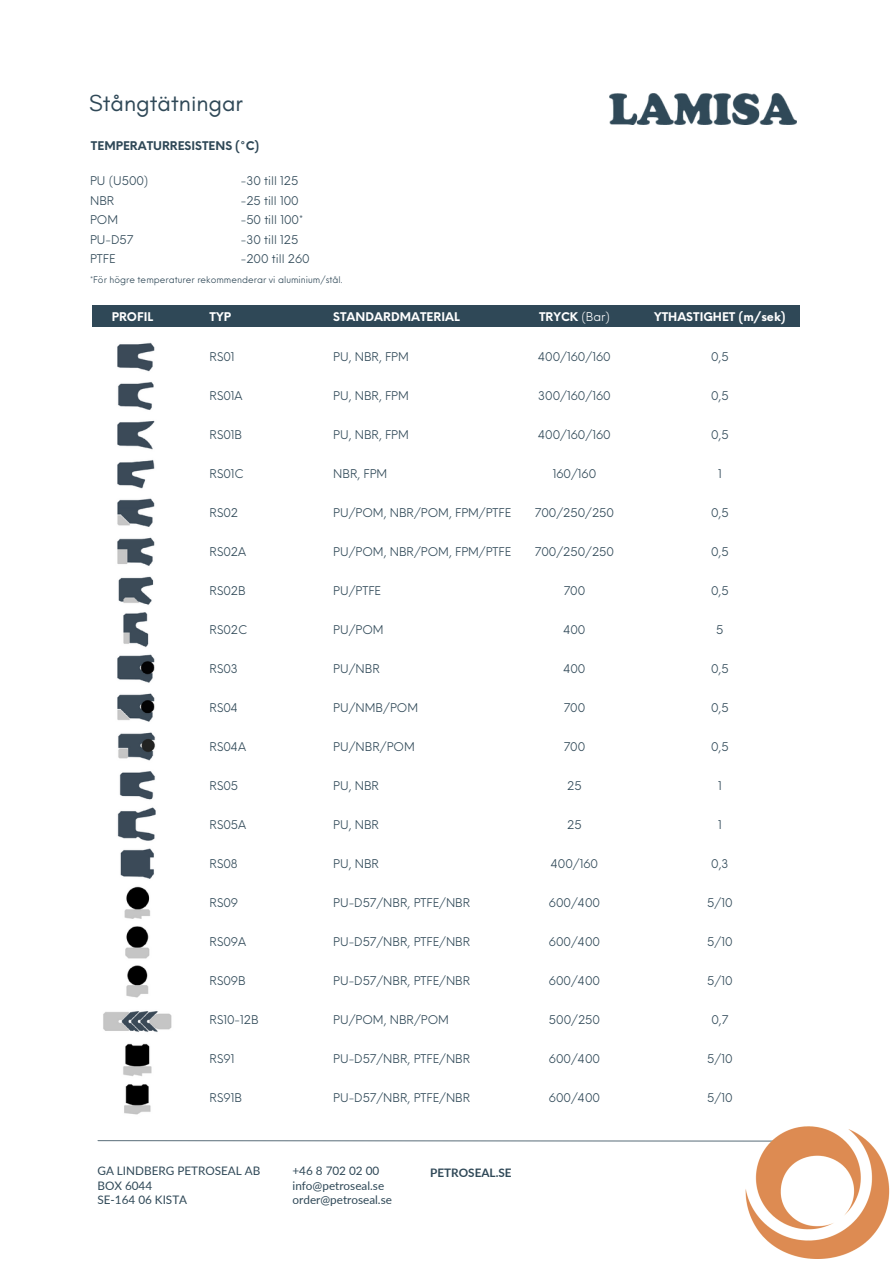
<style>
.page{position:relative;width:893px;height:1264px;background:#fff}
.page>*{position:absolute;margin:0;border:0;box-sizing:border-box;transform-origin:0 0}
.t1{font:23.7px "Glacial Indifference";color:#2f4857}
.t2{font:11.7px "Neue Einstellung";color:#2f4857}
.t3{font:11.7px/14.5px "Lato";color:#2f4857}
.t4{font:700 11.7px "Neue Einstellung";color:#fff}
.t5{font:700 11.7px "Neue Einstellung";color:#2f4857}
.t6{font:700 11.7px "Lato";color:#2f4857}
.t7{font:9px "Neue Einstellung";color:#2f4857}
.s1{font-weight:400}
</style>
<div class="page">
<div style="left:92px;top:305px;width:708px;height:21px;background:#2f4857"></div>
<hr style="left:98px;top:1140px;width:698px;height:1px;background:#2f4857">
<img style="left:667px;top:1126px;width:223px;height:132px">
<img style="left:117px;top:342px;width:38px;height:380px">
<img style="left:103px;top:732px;width:69px;height:383px">
<img style="left:609px;top:93px;width:187px;height:31px">
<p class="t1" style="left:89px;top:89px;width:155px">Stångtätningar</p>
<p class="t5" style="left:91px;top:135px;width:170px">TEMPERATURRESISTENS (°C)</p>
<p class="t2" style="left:90px;top:170px;width:60px">PU (U500)</p>
<p class="t2" style="left:90px;top:190px;width:26px">NBR</p>
<p class="t2" style="left:90px;top:209px;width:30px">POM</p>
<p class="t2" style="left:90px;top:229px;width:45px">PU-D57</p>
<p class="t2" style="left:90px;top:248px;width:27px">PTFE</p>
<p class="t2" style="left:241px;top:170px;width:59px">-30 till 125</p>
<p class="t2" style="left:241px;top:190px;width:59px">-25 till 100</p>
<p class="t2" style="left:241px;top:209px;width:64px">-50 till 100*</p>
<p class="t2" style="left:241px;top:229px;width:59px">-30 till 125</p>
<p class="t2" style="left:241px;top:248px;width:70px">-200 till 260</p>
<p class="t7" style="left:90px;top:272px;width:254px">*För högre temperaturer rekommenderar vi aluminium/stål.</p>
<p class="t4" style="left:112px;top:306px;width:43px">PROFIL</p>
<p class="t4" style="left:210px;top:306px;width:23px">TYP</p>
<p class="t2" style="left:210px;top:346px;width:26px">RS01</p>
<p class="t2" style="left:210px;top:385px;width:34px">RS01A</p>
<p class="t2" style="left:210px;top:424px;width:34px">RS01B</p>
<p class="t2" style="left:210px;top:463px;width:36px">RS01C</p>
<p class="t2" style="left:210px;top:502px;width:30px">RS02</p>
<p class="t2" style="left:210px;top:541px;width:38px">RS02A</p>
<p class="t2" style="left:210px;top:580px;width:38px">RS02B</p>
<p class="t2" style="left:210px;top:619px;width:39px">RS02C</p>
<p class="t2" style="left:210px;top:658px;width:30px">RS03</p>
<p class="t2" style="left:210px;top:697px;width:30px">RS04</p>
<p class="t2" style="left:210px;top:736px;width:38px">RS04A</p>
<p class="t2" style="left:210px;top:775px;width:30px">RS05</p>
<p class="t2" style="left:210px;top:814px;width:38px">RS05A</p>
<p class="t2" style="left:210px;top:853px;width:30px">RS08</p>
<p class="t2" style="left:210px;top:892px;width:30px">RS09</p>
<p class="t2" style="left:210px;top:931px;width:38px">RS09A</p>
<p class="t2" style="left:210px;top:970px;width:38px">RS09B</p>
<p class="t2" style="left:210px;top:1009px;width:50px">RS10-12B</p>
<p class="t2" style="left:210px;top:1048px;width:26px">RS91</p>
<p class="t2" style="left:210px;top:1087px;width:34px">RS91B</p>
<p class="t4" style="left:333px;top:306px;width:128px">STANDARDMATERIAL</p>
<p class="t2" style="left:333px;top:346px;width:77px">PU, NBR, FPM</p>
<p class="t2" style="left:333px;top:385px;width:77px">PU, NBR, FPM</p>
<p class="t2" style="left:333px;top:424px;width:77px">PU, NBR, FPM</p>
<p class="t2" style="left:333px;top:463px;width:56px">NBR, FPM</p>
<p class="t2" style="left:333px;top:502px;width:179px">PU/POM, NBR/POM, FPM/PTFE</p>
<p class="t2" style="left:333px;top:541px;width:179px">PU/POM, NBR/POM, FPM/PTFE</p>
<p class="t2" style="left:333px;top:580px;width:49px">PU/PTFE</p>
<p class="t2" style="left:333px;top:619px;width:52px">PU/POM</p>
<p class="t2" style="left:333px;top:658px;width:48px">PU/NBR</p>
<p class="t2" style="left:333px;top:697px;width:86px">PU/NMB/POM</p>
<p class="t2" style="left:333px;top:736px;width:83px">PU/NBR/POM</p>
<p class="t2" style="left:333px;top:775px;width:47px">PU, NBR</p>
<p class="t2" style="left:333px;top:814px;width:47px">PU, NBR</p>
<p class="t2" style="left:333px;top:853px;width:47px">PU, NBR</p>
<p class="t2" style="left:333px;top:892px;width:138px">PU-D57/NBR, PTFE/NBR</p>
<p class="t2" style="left:333px;top:931px;width:138px">PU-D57/NBR, PTFE/NBR</p>
<p class="t2" style="left:333px;top:970px;width:138px">PU-D57/NBR, PTFE/NBR</p>
<p class="t2" style="left:333px;top:1009px;width:117px">PU/POM, NBR/POM</p>
<p class="t2" style="left:333px;top:1048px;width:138px">PU-D57/NBR, PTFE/NBR</p>
<p class="t2" style="left:333px;top:1087px;width:138px">PU-D57/NBR, PTFE/NBR</p>
<p class="t4" style="left:539px;top:306px;width:72px">TRYCK <span class="s1">(Bar)</span></p>
<p class="t2" style="left:538px;top:346px;width:74px">400/160/160</p>
<p class="t2" style="left:538px;top:385px;width:74px">300/160/160</p>
<p class="t2" style="left:538px;top:424px;width:74px">400/160/160</p>
<p class="t2" style="left:552px;top:463px;width:45px">160/160</p>
<p class="t2" style="left:535px;top:502px;width:80px">700/250/250</p>
<p class="t2" style="left:535px;top:541px;width:80px">700/250/250</p>
<p class="t2" style="left:563px;top:580px;width:23px">700</p>
<p class="t2" style="left:563px;top:619px;width:24px">400</p>
<p class="t2" style="left:563px;top:658px;width:24px">400</p>
<p class="t2" style="left:563px;top:697px;width:23px">700</p>
<p class="t2" style="left:563px;top:736px;width:23px">700</p>
<p class="t2" style="left:567px;top:775px;width:16px">25</p>
<p class="t2" style="left:567px;top:814px;width:16px">25</p>
<p class="t2" style="left:551px;top:853px;width:49px">400/160</p>
<p class="t2" style="left:549px;top:892px;width:53px">600/400</p>
<p class="t2" style="left:549px;top:931px;width:53px">600/400</p>
<p class="t2" style="left:549px;top:970px;width:53px">600/400</p>
<p class="t2" style="left:549px;top:1009px;width:52px">500/250</p>
<p class="t2" style="left:549px;top:1048px;width:53px">600/400</p>
<p class="t2" style="left:549px;top:1087px;width:53px">600/400</p>
<p class="t3" style="left:97px;top:1163px;width:164px">GA LINDBERG PETROSEAL AB<br>BOX 6044</p>
<p class="t3" style="left:97px;top:1192px;width:91px">SE-164 06 KISTA</p>
<p class="t3" style="left:292px;top:1163px;width:101px">+46 8 702 02 00 info@petroseal.se order@petroseal.se</p>
<p class="t6" style="left:430px;top:1165px;width:83px">PETROSEAL.SE</p>
<p class="t4" style="left:654px;top:306px;width:133px">YTHASTIGHET (m/sek)</p>
<p class="t2" style="left:711px;top:346px;width:19px">0,5</p>
<p class="t2" style="left:711px;top:385px;width:19px">0,5</p>
<p class="t2" style="left:711px;top:424px;width:19px">0,5</p>
<p class="t2" style="left:718px;top:463px;width:5px">1</p>
<p class="t2" style="left:711px;top:502px;width:19px">0,5</p>
<p class="t2" style="left:711px;top:541px;width:19px">0,5</p>
<p class="t2" style="left:711px;top:580px;width:19px">0,5</p>
<p class="t2" style="left:716px;top:619px;width:9px">5</p>
<p class="t2" style="left:711px;top:658px;width:19px">0,5</p>
<p class="t2" style="left:711px;top:697px;width:19px">0,5</p>
<p class="t2" style="left:711px;top:736px;width:19px">0,5</p>
<p class="t2" style="left:718px;top:775px;width:5px">1</p>
<p class="t2" style="left:718px;top:814px;width:5px">1</p>
<p class="t2" style="left:711px;top:853px;width:19px">0,3</p>
<p class="t2" style="left:707px;top:892px;width:27px">5/10</p>
<p class="t2" style="left:707px;top:931px;width:27px">5/10</p>
<p class="t2" style="left:707px;top:970px;width:27px">5/10</p>
<p class="t2" style="left:711px;top:1009px;width:18px">0,7</p>
<p class="t2" style="left:707px;top:1048px;width:27px">5/10</p>
<p class="t2" style="left:707px;top:1087px;width:27px">5/10</p>
</div>
